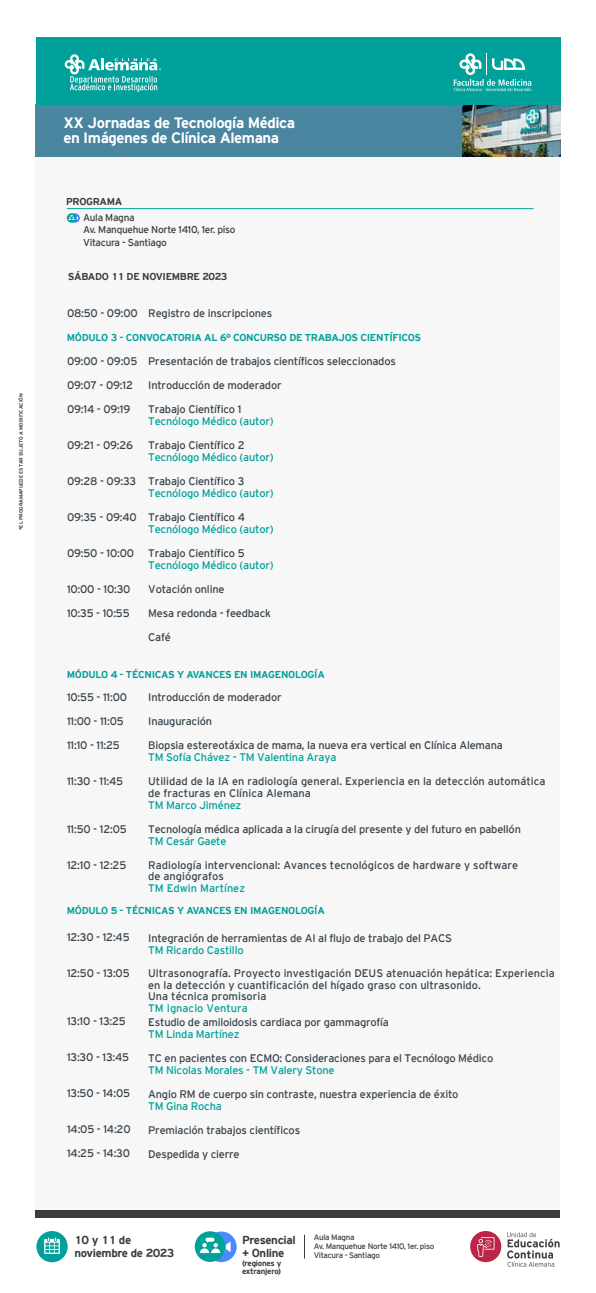
<style>
.page{position:relative;width:596px;height:1293px;background:#fff}
.page>*{position:absolute;margin:0;border:0;box-sizing:border-box;transform-origin:0 0}
.t1{font:700 15px/15px "Interstate";letter-spacing:-.03em;color:#fff}
.t2{font:700 11.5px/12.5px "Interstate";letter-spacing:-.03em;color:#3c3d3b}
.t3{font:11px/24px "Interstate";letter-spacing:-.02em;color:#39444c}
.t4{font:11px/12px "Interstate";color:#39444c}
.t5{font:11px "Interstate";letter-spacing:-.02em;color:#00a19b}
.t6{font:11px "Interstate";color:#00a19b}
.t7{font:700 10px "Interstate";letter-spacing:-.03em;color:#00a19b}
.t8{font:10px/12px "Interstate";letter-spacing:-.03em;color:#3c3d3b}
.t9{font:700 10px "Interstate";letter-spacing:-.03em;color:#3c3d3b}
.t10{font:8px/9px "Interstate";letter-spacing:-.035em;color:#3c3d3b}
.t11{font:700 8px/8px "Interstate";letter-spacing:-.03em;color:#3c3d3b}
.t12{font:700 5px "Interstate";letter-spacing:-.02em;color:#3c3d3b}
</style>
<div class="page">
<div style="left:206px;top:1231px;width:30px;height:31px;background:#4a8aff;border-radius:50%"></div>
<div style="left:195px;top:1231px;width:30px;height:30px;background:#00a19b;border-radius:50%"></div>
<svg style="left:200px;top:1237px;width:30px;height:16px"></svg>
<div style="left:470px;top:1230px;width:31px;height:32px;background:#bc2448;border-radius:50%"></div>
<svg style="left:477px;top:1237px;width:17px;height:19px"></svg>
<svg style="left:507px;top:1232px;width:52px;height:34px"></svg>
<svg style="left:36px;top:1230px;width:32px;height:32px"></svg>
<svg style="left:44px;top:1237px;width:16px;height:16px"></svg>
<svg style="left:304px;top:1234px;width:1px;height:24px"></svg>
<img style="left:36px;top:105px;width:524px;height:51px">
<div style="left:36px;top:37px;width:524px;height:68px;background:#00a19b"></div>
<svg style="left:65px;top:54px;width:96px;height:38px"></svg>
<svg style="left:453px;top:53px;width:78px;height:38px"></svg>
<div style="left:35px;top:157px;width:525px;height:1057px;background:#f7f7f7"></div>
<div style="left:35px;top:1210px;width:525px;height:8px;background:#3c3d3b"></div>
<hr style="left:67px;top:208px;width:466px;height:1px;background:#00a19b">
<svg style="left:70px;top:213px;width:10px;height:10px"></svg>
<svg style="left:67px;top:213px;width:9px;height:10px"></svg>
<svg style="left:68px;top:215px;width:10px;height:5px"></svg>
<p class="t12" style="left:18px;top:530px;width:138px;rotate:-90deg">*EL PROGRAMAPUEDE ESTAR SUJETO A MODIFICACIÓN</p>
<h1 class="t1" style="left:63px;top:115px;width:233px">XX Jornadas de Tecnología Médica en Imágenes de Clínica Alemana</h1>
<p class="t9" style="left:66px;top:195px;width:58px">PROGRAMA</p>
<p class="t8" style="left:83px;top:212px;width:154px">Aula Magna<br>Av. Manquehue Norte 1410, 1er. piso<br>Vitacura - Santiago</p>
<p class="t9" style="left:68px;top:270px;width:161px">SÁBADO 11 DE NOVIEMBRE 2023</p>
<p class="t3" style="left:148px;top:301px;width:125px">Registro de inscripciones</p>
<p class="t3" style="left:148px;top:349px;width:249px">Presentación de trabajos científicos seleccionados<br>Introducción de moderador<br>Trabajo Científico 1</p>
<p class="t5" style="left:148px;top:415px;width:127px">Tecnólogo Médico (autor)</p>
<p class="t3" style="left:148px;top:433px;width:98px">Trabajo Científico 2</p>
<p class="t5" style="left:148px;top:451px;width:127px">Tecnólogo Médico (autor)</p>
<p class="t3" style="left:148px;top:469px;width:98px">Trabajo Científico 3</p>
<p class="t5" style="left:148px;top:487px;width:127px">Tecnólogo Médico (autor)</p>
<p class="t3" style="left:148px;top:505px;width:98px">Trabajo Científico 4</p>
<p class="t5" style="left:148px;top:523px;width:127px">Tecnólogo Médico (autor)</p>
<p class="t3" style="left:148px;top:541px;width:98px">Trabajo Científico 5</p>
<p class="t5" style="left:148px;top:559px;width:127px">Tecnólogo Médico (autor)</p>
<p class="t3" style="left:148px;top:577px;width:124px">Votación online<br>Mesa redonda - feedback<br>Café</p>
<p class="t3" style="left:67px;top:301px;width:72px">08:50 - 09:00</p>
<p class="t7" style="left:67px;top:332px;width:355px">MÓDULO 3 - CONVOCATORIA AL 6° CONCURSO DE TRABAJOS CIENTÍFICOS</p>
<p class="t3" style="left:67px;top:349px;width:72px">09:00 - 09:05<br>09:07 - 09:12<br>09:14 - 09:19</p>
<p class="t3" style="left:67px;top:433px;width:68px">09:21 - 09:26</p>
<p class="t3" style="left:67px;top:469px;width:71px">09:28 - 09:33</p>
<p class="t3" style="left:67px;top:505px;width:71px">09:35 - 09:40</p>
<p class="t3" style="left:67px;top:541px;width:69px">09:50 - 10:00</p>
<p class="t3" style="left:67px;top:577px;width:65px">10:00 - 10:30<br>10:35 - 10:55</p>
<p class="t7" style="left:67px;top:669px;width:259px">MÓDULO 4 - TÉCNICAS Y AVANCES EN IMAGENOLOGÍA</p>
<p class="t3" style="left:67px;top:685px;width:61px">10:55 - 11:00<br>11:00 - 11:05<br>11:10 - 11:25</p>
<p class="t3" style="left:67px;top:769px;width:58px">11:30 - 11:45</p>
<p class="t3" style="left:67px;top:817px;width:61px">11:50 - 12:05</p>
<p class="t3" style="left:67px;top:853px;width:61px">12:10 - 12:25</p>
<p class="t3" style="left:148px;top:685px;width:356px">Introducción de moderador<br>Inauguración<br>Biopsia estereotáxica de mama, la nueva era vertical en Clínica Alemana</p>
<p class="t5" style="left:148px;top:751px;width:189px">TM Sofía Chávez - TM Valentina Araya</p>
<p class="t5" style="left:148px;top:799px;width:95px">TM Marco Jiménez</p>
<p class="t3" style="left:148px;top:817px;width:374px">Tecnología médica aplicada a la cirugía del presente y del futuro en pabellón</p>
<p class="t5" style="left:148px;top:835px;width:80px">TM Cesár Gaete</p>
<p class="t4" style="left:148px;top:774px;width:398px">Utilidad de la IA en radiología general. Experiencia en la detección automática de fracturas en Clínica Alemana</p>
<p class="t4" style="left:148px;top:859px;width:371px;line-height:11px">Radiología intervencional: Avances tecnológicos de hardware y software de angiógrafos</p>
<p class="t6" style="left:148px;top:881px;width:98px">TM Edwin Martínez</p>
<p class="t7" style="left:67px;top:905px;width:259px">MÓDULO 5 - TÉCNICAS Y AVANCES EN IMAGENOLOGÍA</p>
<p class="t3" style="left:67px;top:925px;width:64px">12:30 - 12:45</p>
<p class="t3" style="left:67px;top:961px;width:64px">12:50 - 13:05</p>
<p class="t3" style="left:67px;top:1009px;width:60px">13:10 - 13:25</p>
<p class="t3" style="left:67px;top:1045px;width:64px">13:30 - 13:45</p>
<p class="t3" style="left:67px;top:1081px;width:64px">13:50 - 14:05</p>
<p class="t3" style="left:67px;top:1117px;width:65px">14:05 - 14:20<br>14:25 - 14:30</p>
<p class="t3" style="left:148px;top:925px;width:305px">Integración de herramientas de AI al flujo de trabajo del PACS</p>
<p class="t5" style="left:148px;top:943px;width:97px">TM Ricardo Castillo</p>
<p class="t4" style="left:148px;top:966px;width:408px">Ultrasonografía. Proyecto investigación DEUS atenuación hepática: Experiencia en la detección y cuantificación del hígado graso con ultrasonido.</p>
<p class="t4" style="left:148px;top:989px;width:120px">Una técnica promisoria</p>
<p class="t6" style="left:148px;top:1001px;width:101px">TM Ignacio Ventura</p>
<p class="t3" style="left:148px;top:1009px;width:242px">Estudio de amiloidosis cardiaca por gammagrofía</p>
<p class="t5" style="left:148px;top:1027px;width:93px">TM Linda Martínez</p>
<p class="t3" style="left:148px;top:1045px;width:346px">TC en pacientes con ECMO: Consideraciones para el Tecnólogo Médico</p>
<p class="t5" style="left:148px;top:1063px;width:188px">TM Nicolas Morales - TM Valery Stone</p>
<p class="t3" style="left:148px;top:1081px;width:311px">Angio RM de cuerpo sin contraste, nuestra experiencia de éxito</p>
<p class="t5" style="left:148px;top:1099px;width:75px">TM Gina Rocha</p>
<p class="t3" style="left:148px;top:1117px;width:153px">Premiación trabajos científicos<br>Despedida y cierre</p>
<p class="t2" style="left:74px;top:1233px;width:102px">10 y 11 de noviembre de 2023</p>
<p class="t2" style="left:242px;top:1233px;width:55px">Presencial + Online</p>
<p class="t11" style="left:242px;top:1259px;width:41px">(regiones y extranjero)</p>
<p class="t10" style="left:313px;top:1232px;width:122px">Aula Magna<br>Av. Manquehue Norte 1410, 1er. piso<br>Vitacura - Santiago</p>
</div>
